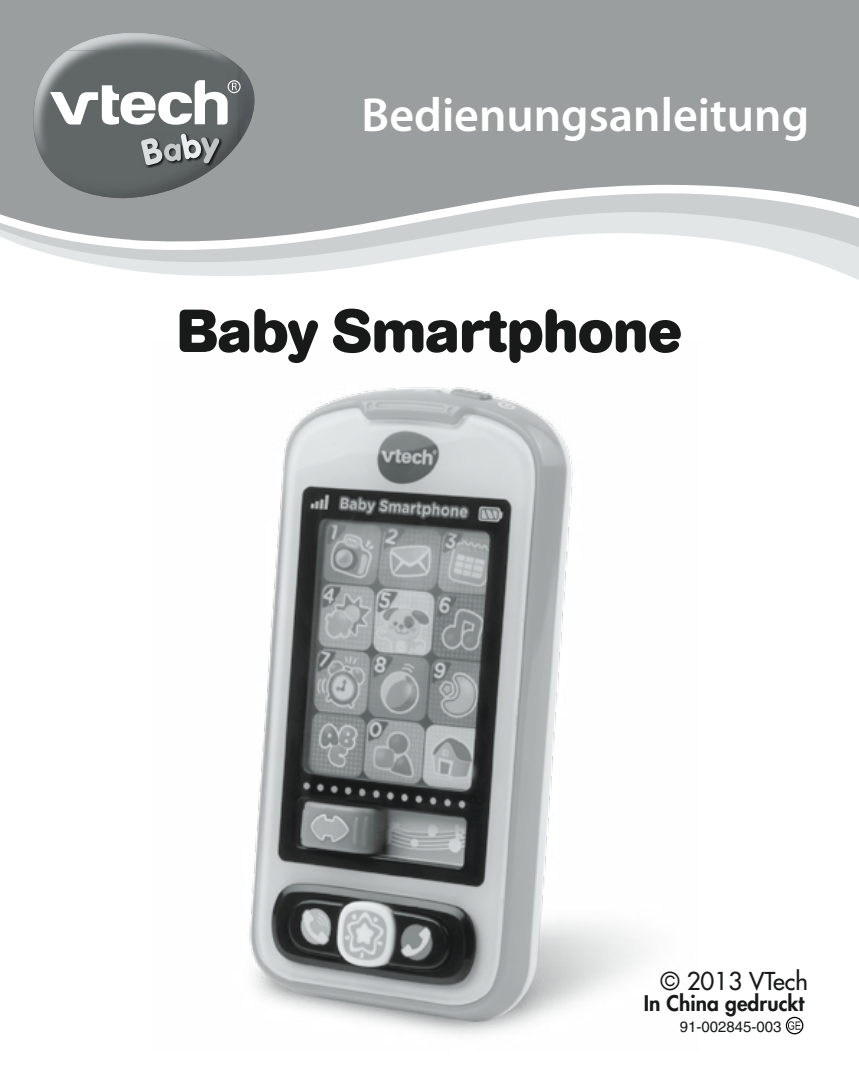
<style>
.page{position:relative;width:859px;height:1080px;background:#fff}
.page>*{position:absolute;margin:0;border:0;box-sizing:border-box;transform-origin:0 0}
.t1{font:700 60px "AG Book Rounded";color:#171a19}
.t2{font:600 48px "Myriad Pro";color:#fff}
.t3{font:24px "Futura";color:#171a19}
.t4{font:800 21px "Futura";color:#171a19}
.t5{font:500 15px "Helvetica";color:#171a19}
</style>
<div class="page">
<svg style="left:100px;top:265px;width:759px;height:15px"></svg>
<svg style="left:47px;top:253px;width:812px;height:12px"></svg>
<svg style="left:19px;top:244px;width:840px;height:9px"></svg>
<svg style="left:0;top:0;width:859px;height:244px;fill:#9b9e9f"></svg>
<div style="left:33px;top:32px;width:231px;height:166px;background:#9b9e9f"></div>
<img style="left:45px;top:164px;width:174px;height:34px">
<img style="left:241px;top:68px;width:14px;height:71px">
<img style="left:67px;top:33px;width:147px;height:17px">
<img style="left:33px;top:50px;width:208px;height:114px">
<svg style="left:141px;top:133px;width:82px;height:35px"></svg>
<svg style="left:141px;top:134px;width:78px;height:32px"></svg>
<svg style="left:50px;top:80px;width:191px;height:45px"></svg>
<div style="left:786px;top:1017px;width:17px;height:17px;border:1px solid #000;border-radius:50%"></div>
<svg style="left:788px;top:1021px;width:13px;height:9px"></svg>
<img style="left:249px;top:387px;width:397px;height:648px">
<p class="t2" style="left:361px;top:84px;width:449px">Bedienungsanleitung</p>
<p class="t1" style="left:177px;top:296px;width:507px">Baby Smartphone</p>
<p class="t3" style="left:661px;top:966px;width:149px">© 2013 VTech</p>
<p class="t4" style="left:644px;top:990px;width:162px">In China gedruckt</p>
<p class="t5" style="left:680px;top:1018px;width:103px">91-002845-003</p>
</div>
